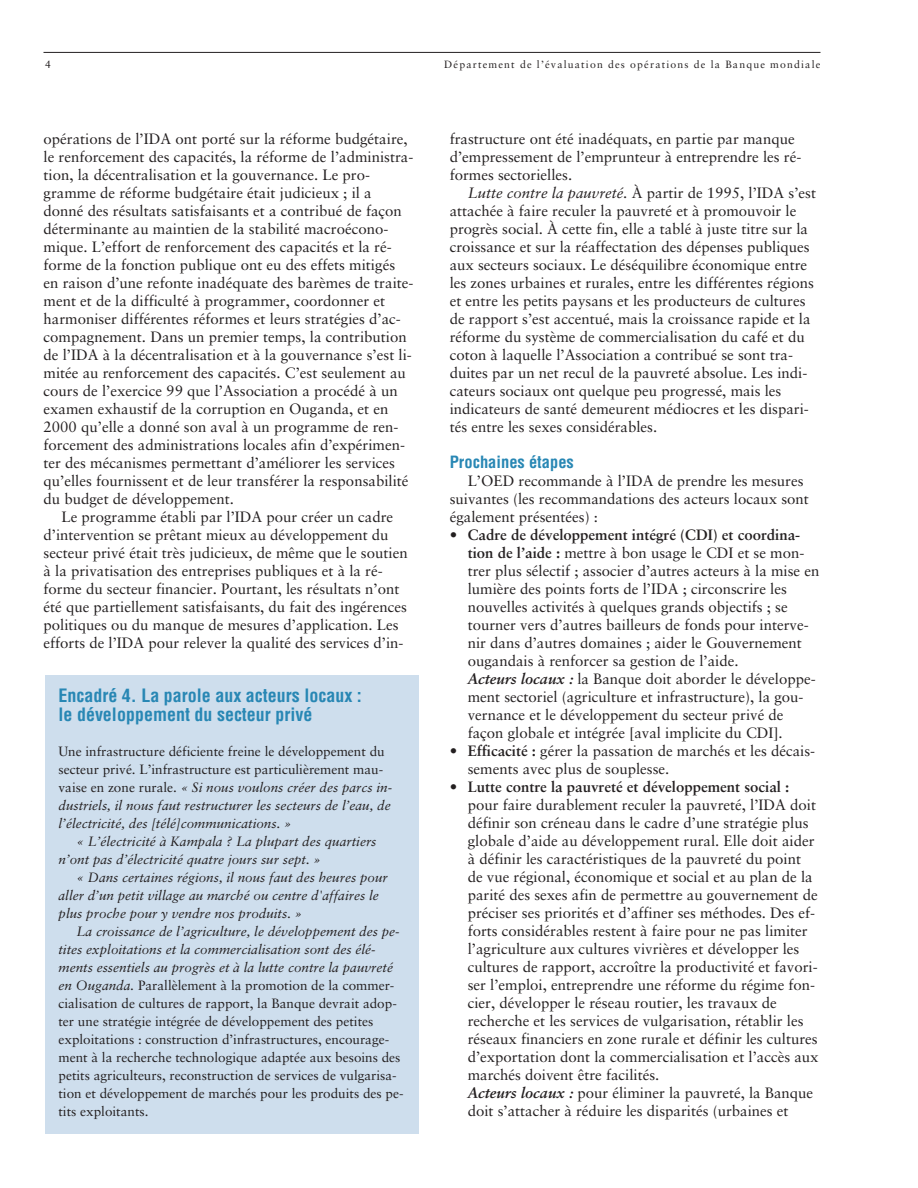
<style>
.page{position:relative;width:918px;height:1188px;background:#fff}
.page>*{position:absolute;margin:0;border:0;box-sizing:border-box;transform-origin:0 0}
.t1{font:700 condensed 18px/19.5px "Helvetica";color:#2887b4}
.t2{font:700 condensed 16.5px "Helvetica";color:#2887b4}
.t3{font:15px/18px "Sabon";color:#231f20}
.t4{font:13.5px/18px "Sabon";color:#231f20}
.t5{font:italic 13.5px/18px "Sabon";color:#231f20}
.t6{font:10.5px "Sabon";letter-spacing:.11em;color:#231f20}
.s1{font-style:normal}
.s2{font-style:italic}
.s3{font-weight:700}
.s4{font-weight:700;font-style:italic}
</style>
<div class="page">
<hr style="left:44px;top:52px;width:776px;height:1px;background:#231f20">
<div style="left:45px;top:675px;width:373px;height:459px;background:#cedeed"></div>
<p class="t6" style="left:45px;top:60px;width:7px">4</p>
<p class="t6" style="left:444px;top:60px;width:378px">Département de l’évaluation des opérations de la Banque mondiale</p>
<p class="t3" style="left:44px;top:131px;width:372px">opérations de l’IDA ont porté sur la réforme budgétaire, le renforcement des capacités, la réforme de l’administra&shy;tion, la décentralisation et la gouvernance. Le pro&shy;gramme de réforme budgétaire était judicieux ; il a donné des résultats satisfaisants et a contribué de façon déterminante au maintien de la stabilité macroécono&shy;mique. L’effort de renforcement des capacités et la ré&shy;forme de la fonction publique ont eu des effets mitigés en raison d’une refonte inadéquate des barèmes de traite&shy;ment et de la difficulté à programmer, coordonner et harmoniser différentes réformes et leurs stratégies d’ac&shy;compagnement. Dans un premier temps, la contribution de l’IDA à la décentralisation et à la gouvernance s’est li&shy;mitée au renforcement des capacités. C’est seulement au cours de l’exercice 99 que l’Association a procédé à un examen exhaustif de la corruption en Ouganda, et en 2000 qu’elle a donné son aval à un programme de ren&shy;forcement des administrations locales afin d’expérimen&shy;ter des mécanismes permettant d’améliorer les services qu’elles fournissent et de leur transférer la responsabilité du budget de développement.</p>
<p class="t3" style="left:44px;top:509px;width:366px;text-indent:18px">Le programme établi par l’IDA pour créer un cadre d’intervention se prêtant mieux au développement du secteur privé était très judicieux, de même que le soutien à la privatisation des entreprises publiques et à la ré&shy;forme du secteur financier. Pourtant, les résultats n’ont été que partiellement satisfaisants, du fait des ingérences politiques ou du manque de mesures d’application. Les efforts de l’IDA pour relever la qualité des services d’in-</p>
<p class="t1" style="left:58px;top:687px;width:305px">Encadré 4. La parole aux acteurs locaux : le développement du secteur privé</p>
<p class="t5" style="left:58px;top:743px;width:335px"><span class="s1">Une infrastructure déficiente freine le développement du secteur privé. L’infrastructure est particulièrement mau&shy;vaise en zone rurale.</span> « Si nous voulons créer des parcs in&shy;dustriels, il nous faut restructurer les secteurs de l’eau, de l’électricité, des [télé]communications. »</p>
<p class="t5" style="left:58px;top:833px;width:320px;text-indent:18px">« L’électricité à Kampala ? La plupart des quartiers n’ont pas d’électricité quatre jours sur sept. »</p>
<p class="t5" style="left:58px;top:869px;width:331px;text-indent:18px">« Dans certaines régions, il nous faut des heures pour aller d’un petit village au marché ou centre d'affaires le plus proche pour y vendre nos produits. »</p>
<p class="t4" style="left:58px;top:923px;width:347px;text-indent:18px"><span class="s2">La croissance de l’agriculture, le développement des pe&shy;tites exploitations et la commercialisation sont des élé&shy;ments essentiels au progrès et à la lutte contre la pauvreté en Ouganda.</span> Parallèlement à la promotion de la commer&shy;cialisation de cultures de rapport, la Banque devrait adop&shy;ter une stratégie intégrée de développement des petites exploitations : construction d’infrastructures, encourage&shy;ment à la recherche technologique adaptée aux besoins des petits agriculteurs, reconstruction de services de vulgarisa&shy;tion et développement de marchés pour les produits des pe&shy;tits exploitants.</p>
<p class="t3" style="left:450px;top:131px;width:353px">frastructure ont été inadéquats, en partie par manque d’empressement de l’emprunteur à entreprendre les ré&shy;formes sectorielles.</p>
<p class="t3" style="left:450px;top:185px;width:368px;text-indent:18px"><span class="s2">Lutte contre la pauvreté.</span> À partir de 1995, l’IDA s’est attachée à faire reculer la pauvreté et à promouvoir le progrès social. À cette fin, elle a tablé à juste titre sur la croissance et sur la réaffectation des dépenses publiques aux secteurs sociaux. Le déséquilibre économique entre les zones urbaines et rurales, entre les différentes régions et entre les petits paysans et les producteurs de cultures de rapport s’est accentué, mais la croissance rapide et la réforme du système de commercialisation du café et du coton à laquelle l’Association a contribué se sont tra&shy;duites par un net recul de la pauvreté absolue. Les indi&shy;cateurs sociaux ont quelque peu progressé, mais les indicateurs de santé demeurent médiocres et les dispari&shy;tés entre les sexes considérables.</p>
<p class="t2" style="left:450px;top:456px;width:126px">Prochaines étapes</p>
<p class="t3" style="left:450px;top:473px;width:361px;text-indent:18px">L’OED recommande à l’IDA de prendre les mesures suivantes (les recommandations des acteurs locaux sont également présentées) :</p>
<p class="t3" style="left:468px;top:527px;width:353px;text-indent:-18px">• <span class="s3">Cadre de développement intégré (CDI) et coordina&shy;tion de l’aide :</span> mettre à bon usage le CDI et se mon&shy;trer plus sélectif ; associer d’autres acteurs à la mise en lumière des points forts de l’IDA ; circonscrire les nouvelles activités à quelques grands objectifs ; se tourner vers d’autres bailleurs de fonds pour interve&shy;nir dans d’autres domaines ; aider le Gouvernement ougandais à renforcer sa gestion de l’aide.<br><span class="s4">Acteurs locaux :</span> la Banque doit aborder le développe&shy;ment sectoriel (agriculture et infrastructure), la gou&shy;vernance et le développement du secteur privé de façon globale et intégrée [aval implicite du CDI].</p>
<p class="t3" style="left:468px;top:743px;width:349px;text-indent:-18px">• <span class="s3">Efficacité :</span> gérer la passation de marchés et les décais&shy;sements avec plus de souplesse.</p>
<p class="t3" style="left:468px;top:779px;width:352px;text-indent:-18px">• <span class="s3">Lutte contre la pauvreté et développement social : </span>pour faire durablement reculer la pauvreté, l’IDA doit définir son créneau dans le cadre d’une stratégie plus globale d’aide au développement rural. Elle doit aider à définir les caractéristiques de la pauvreté du point de vue régional, économique et social et au plan de la parité des sexes afin de permettre au gouvernement de préciser ses priorités et d’affiner ses méthodes. Des ef&shy;forts considérables restent à faire pour ne pas limiter l’agriculture aux cultures vivrières et développer les cultures de rapport, accroître la productivité et favori&shy;ser l’emploi, entreprendre une réforme du régime fon&shy;cier, développer le réseau routier, les travaux de recherche et les services de vulgarisation, rétablir les réseaux financiers en zone rurale et définir les cultures d’exportation dont la commercialisation et l’accès aux marchés doivent être facilités.<br><span class="s4">Acteurs locaux :</span> pour éliminer la pauvreté, la Banque doit s’attacher à réduire les disparités (urbaines et</p>
</div>
